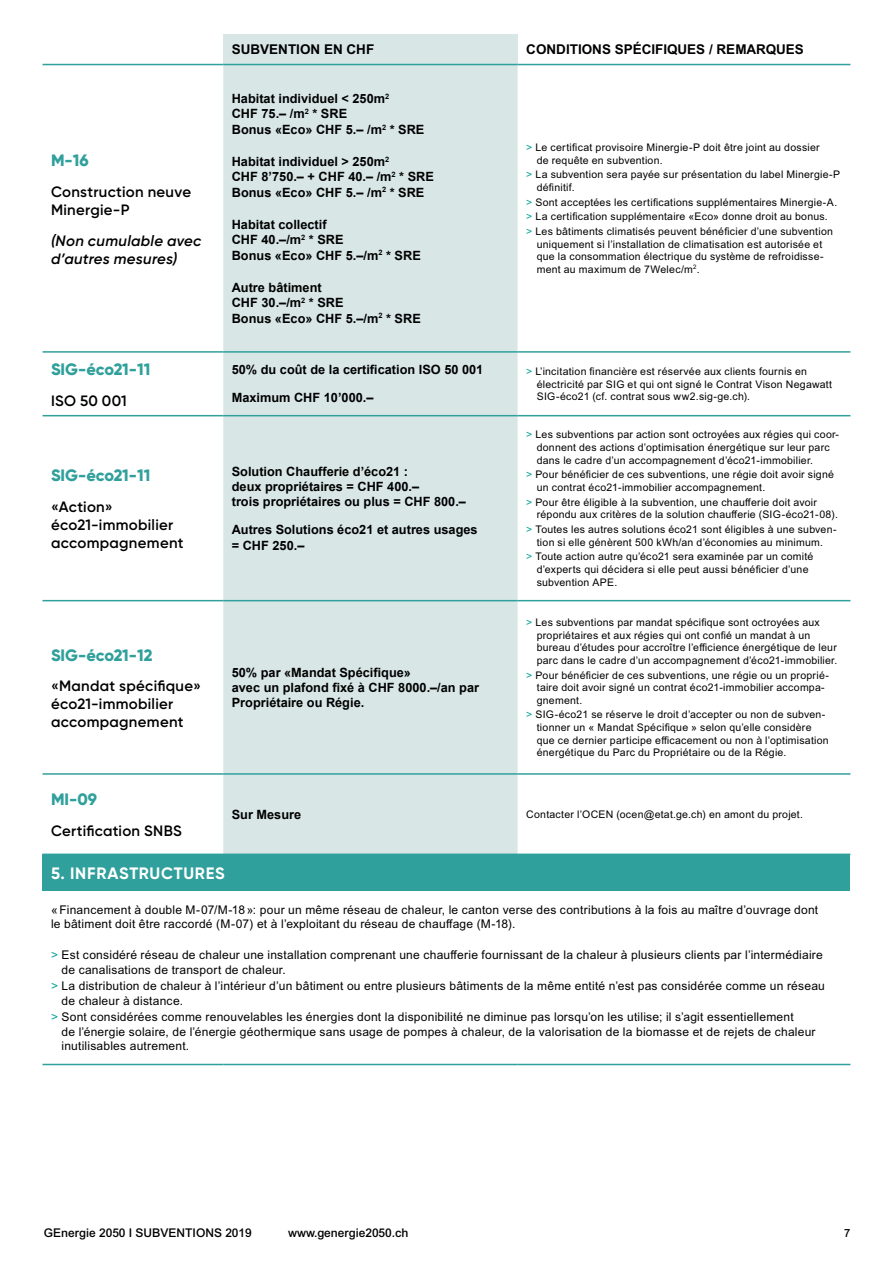
<style>
.page{position:relative;width:893px;height:1263px;background:#fff}
.page>*{position:absolute;margin:0;border:0;box-sizing:border-box;transform-origin:0 0}
.t1{font:800 16.5px "Gilroy";letter-spacing:-.005em;color:#30a09c}
.t2{font:700 16.5px "Gilroy";letter-spacing:.045em;color:#fff}
.t3{font:600 15px/18px "Gilroy";letter-spacing:.02em;color:#000}
.t4{font:italic 600 15px/18px "Gilroy";letter-spacing:.015em;color:#000}
.t5{font:700 13.5px "Arial MT Pro";color:#000}
.t6{font:700 12.75px/15.3px "Arial";color:#000}
.t7{font:12px/14.4px "Arial MT Pro";letter-spacing:.02em;color:#000}
.t8{font:500 12px "Arial MT Pro";color:#000}
.t9{font:500 11.25px "Arial MT Pro";color:#000}
.t10{font:10.5px/12.6px "Arial MT Pro";letter-spacing:.025em;color:#000}
.s1{color:#00a396}
</style>
<div class="page">
<div style="left:223px;top:34px;width:295px;height:30px;background:#d8e7e6"></div>
<div style="left:223px;top:65px;width:295px;height:788px;background:#d8e7e6"></div>
<svg style="left:518px;top:65px;width:332px;height:537px"></svg>
<div style="left:43px;top:854px;width:807px;height:37px;background:#30a09c"></div>
<hr style="left:43px;top:853px;width:180px;height:2px;background:#30a09c">
<hr style="left:223px;top:853px;width:295px;height:2px;background:#30a09c">
<hr style="left:518px;top:853px;width:332px;height:2px;background:#30a09c">
<hr style="left:43px;top:64px;width:180px;height:1px;background:#30a09c">
<hr style="left:43px;top:351px;width:180px;height:2px;background:#30a09c">
<hr style="left:43px;top:415px;width:180px;height:1px;background:#30a09c">
<hr style="left:43px;top:600px;width:180px;height:1px;background:#30a09c">
<hr style="left:43px;top:773px;width:180px;height:2px;background:#30a09c">
<hr style="left:43px;top:1064px;width:180px;height:1px;background:#30a09c">
<hr style="left:223px;top:1064px;width:295px;height:1px;background:#30a09c">
<hr style="left:518px;top:1064px;width:332px;height:1px;background:#30a09c">
<hr style="left:223px;top:64px;width:295px;height:1px;background:#30a09c">
<hr style="left:223px;top:351px;width:295px;height:2px;background:#30a09c">
<hr style="left:223px;top:415px;width:295px;height:1px;background:#30a09c">
<hr style="left:223px;top:600px;width:295px;height:1px;background:#30a09c">
<hr style="left:223px;top:773px;width:295px;height:2px;background:#30a09c">
<hr style="left:518px;top:64px;width:332px;height:1px;background:#30a09c">
<hr style="left:518px;top:351px;width:332px;height:2px;background:#30a09c">
<hr style="left:518px;top:415px;width:332px;height:1px;background:#30a09c">
<hr style="left:518px;top:600px;width:332px;height:1px;background:#30a09c">
<hr style="left:518px;top:773px;width:332px;height:2px;background:#30a09c">
<h1 class="t1" style="left:51px;top:150px;width:39px">M-16</h1>
<h2 class="t3" style="left:51px;top:182px;width:142px">Construction neuve<br>Minergie-P</h2>
<h2 class="t4" style="left:51px;top:231px;width:152px">(Non cumulable avec d’autres mesures)</h2>
<h1 class="t1" style="left:51px;top:359px;width:101px">SIG-éco21-11</h1>
<h2 class="t3" style="left:51px;top:391px;width:77px">ISO 50 001</h2>
<h1 class="t1" style="left:51px;top:465px;width:101px">SIG-éco21-11</h1>
<h2 class="t3" style="left:51px;top:498px;width:134px">«Action» éco21-immobilier accompagnement</h2>
<h1 class="t1" style="left:51px;top:644px;width:103px">SIG-éco21-12</h1>
<h2 class="t3" style="left:51px;top:677px;width:151px">«Mandat spécifique» éco21-immobilier accompagnement</h2>
<h1 class="t1" style="left:51px;top:789px;width:48px">MI-09</h1>
<h2 class="t3" style="left:51px;top:822px;width:132px">Certification SNBS</h2>
<p class="t5" style="left:232px;top:41px;width:144px">SUBVENTION EN CHF</p>
<p class="t5" style="left:526px;top:41px;width:279px">CONDITIONS SPÉCIFIQUES / REMARQUES</p>
<p class="t6" style="left:232px;top:91px;width:194px">Habitat individuel &lt; 250m<sup>2<br></sup>CHF 75.– /m<sup>2</sup> * SRE<br>Bonus «Eco» CHF 5.– /m<sup>2</sup> * SRE</p>
<p class="t6" style="left:232px;top:154px;width:204px">Habitat individuel &gt; 250m<sup>2<br></sup>CHF 8’750.– + CHF 40.– /m<sup>2</sup> * SRE<br>Bonus «Eco» CHF 5.– /m<sup>2</sup> * SRE</p>
<p class="t6" style="left:232px;top:217px;width:191px">Habitat collectif<br>CHF 40.–/m<sup>2</sup> * SRE<br>Bonus «Eco» CHF 5.–/m<sup>2</sup> * SRE</p>
<p class="t6" style="left:232px;top:280px;width:191px">Autre bâtiment<br>CHF 30.–/m<sup>2</sup> * SRE<br>Bonus «Eco» CHF 5.–/m<sup>2</sup> * SRE</p>
<p class="t6" style="left:232px;top:363px;width:253px">50% du coût de la certification ISO 50 001</p>
<p class="t6" style="left:232px;top:391px;width:143px">Maximum CHF 10’000.–</p>
<p class="t6" style="left:232px;top:464px;width:236px">Solution Chaufferie d’éco21 :<br>deux propriétaires = CHF 400.–<br>trois propriétaires ou plus = CHF 800.–</p>
<p class="t6" style="left:232px;top:523px;width:247px">Autres Solutions éco21 et autres usages = CHF 250.–</p>
<p class="t6" style="left:232px;top:665px;width:249px">50% par «Mandat Spécifique»<br>avec un plafond fixé à CHF 8000.–/an par<br>Propriétaire ou Régie.</p>
<p class="t10" style="left:537px;top:142px;width:284px;text-indent:-10px"><span class="s1">&gt;</span> Le certificat provisoire Minergie-P doit être joint au dossier de requête en subvention.</p>
<p class="t10" style="left:537px;top:169px;width:305px;text-indent:-10px"><span class="s1">&gt;</span> La subvention sera payée sur présentation du label Minergie-P définitif.</p>
<p class="t10" style="left:526px;top:195px;width:313px;line-height:14.7px"><span class="s1">&gt;</span> Sont acceptées les certifications supplémentaires Minergie-A. <span class="s1">&gt;</span> La certification supplémentaire «Eco» donne droit au bonus.<br><span class="s1">&gt;</span> Les bâtiments climatisés peuvent bénéficier d’une subvention</p>
<p class="t10" style="left:537px;top:238px;width:288px">uniquement si l’installation de climatisation est autorisée et que la consommation électrique du système de refroidisse&shy;ment au maximum de 7Welec/m<sup>2</sup>.</p>
<p class="t10" style="left:537px;top:365px;width:297px;text-indent:-10px"><span class="s1">&gt;</span> L’incitation financière est réservée aux clients fournis en électricité par SIG et qui ont signé le Contrat Vison Negawatt<br>SIG-éco21 (cf. contrat sous ww2.sig-ge.ch).</p>
<p class="t10" style="left:537px;top:429px;width:304px;text-indent:-10px"><span class="s1">&gt;</span> Les subventions par action sont octroyées aux régies qui coor&shy;donnent des actions d’optimisation énergétique sur leur parc dans le cadre d’un accompagnement d’éco21-immobilier.</p>
<p class="t10" style="left:537px;top:469px;width:299px;text-indent:-10px"><span class="s1">&gt;</span> Pour bénéficier de ces subventions, une régie doit avoir signé un contrat éco21-immobilier accompagnement.</p>
<p class="t10" style="left:537px;top:496px;width:303px;text-indent:-10px"><span class="s1">&gt;</span> Pour être éligible à la subvention, une chaufferie doit avoir répondu aux critères de la solution chaufferie (SIG-éco21-08).</p>
<p class="t10" style="left:526px;top:523px;width:312px;text-align:center"><span class="s1">&gt;</span> Toutes les autres solutions éco21 sont éligibles à une subven&shy;tion si elle génèrent 500 kWh/an d’économies au minimum.</p>
<p class="t10" style="left:537px;top:551px;width:278px;text-indent:-10px"><span class="s1">&gt;</span> Toute action autre qu’éco21 sera examinée par un comité d’experts qui décidera si elle peut aussi bénéficier d’une subvention APE.</p>
<p class="t10" style="left:537px;top:616px;width:302px;text-indent:-10px"><span class="s1">&gt;</span> Les subventions par mandat spécifique sont octroyées aux propriétaires et aux régies qui ont confié un mandat à un bureau d’études pour accroître l’efficience énergétique de leur parc dans le cadre d’un accompagnement d’éco21-immobilier.</p>
<p class="t10" style="left:537px;top:669px;width:294px;text-indent:-10px"><span class="s1">&gt;</span> Pour bénéficier de ces subventions, une régie ou un proprié&shy;taire doit avoir signé un contrat éco21-immobilier accompa&shy;gnement.</p>
<p class="t10" style="left:537px;top:709px;width:293px;text-indent:-10px"><span class="s1">&gt;</span> SIG-éco21 se réserve le droit d’accepter ou non de subven&shy;tionner un « Mandat Spécifique » selon qu’elle considère que ce dernier participe efficacement ou non à l’optimisation énergétique du Parc du Propriétaire ou de la Régie.</p>
<p class="t6" style="left:232px;top:807px;width:71px">Sur Mesure</p>
<p class="t10" style="left:526px;top:808px;width:278px">Contacter l’OCEN (ocen@etat.ge.ch) en amont du projet.</p>
<h1 class="t2" style="left:51px;top:863px;width:175px">5. INFRASTRUCTURES</h1>
<p class="t7" style="left:51px;top:903px;width:769px">«Financement à double M-07/M-18 »: pour un même réseau de chaleur, le canton verse des contributions à la fois au maître d’ouvrage dont le bâtiment doit être raccordé (M-07) et à l’exploitant du réseau de chauffage (M-18).</p>
<p class="t7" style="left:62px;top:948px;width:763px;text-indent:-11px"><span class="s1">&gt;</span> Est considéré réseau de chaleur une installation comprenant une chaufferie fournissant de la chaleur à plusieurs clients par l’intermédiaire de canalisations de transport de chaleur.</p>
<p class="t7" style="left:62px;top:979px;width:765px;text-indent:-11px"><span class="s1">&gt;</span> La distribution de chaleur à l’intérieur d’un bâtiment ou entre plusieurs bâtiments de la même entité n’est pas considérée comme un réseau de chaleur à distance.</p>
<p class="t7" style="left:62px;top:1010px;width:756px;text-indent:-10px"><span class="s1">&gt;</span> Sont considérées comme renouvelables les énergies dont la disponibilité ne diminue pas lorsqu’on les utilise; il s’agit essentiellement<br>de l’énergie solaire, de l’énergie géothermique sans usage de pompes à chaleur, de la valorisation de la biomasse et de rejets de chaleur inutilisables autrement.</p>
<p class="t8" style="left:44px;top:1226px;width:209px">GEnergie 2050 I SUBVENTIONS 2019</p>
<p class="t8" style="left:288px;top:1226px;width:122px">www.genergie2050.ch</p>
<p class="t9" style="left:844px;top:1226px;width:8px">7</p>
</div>
